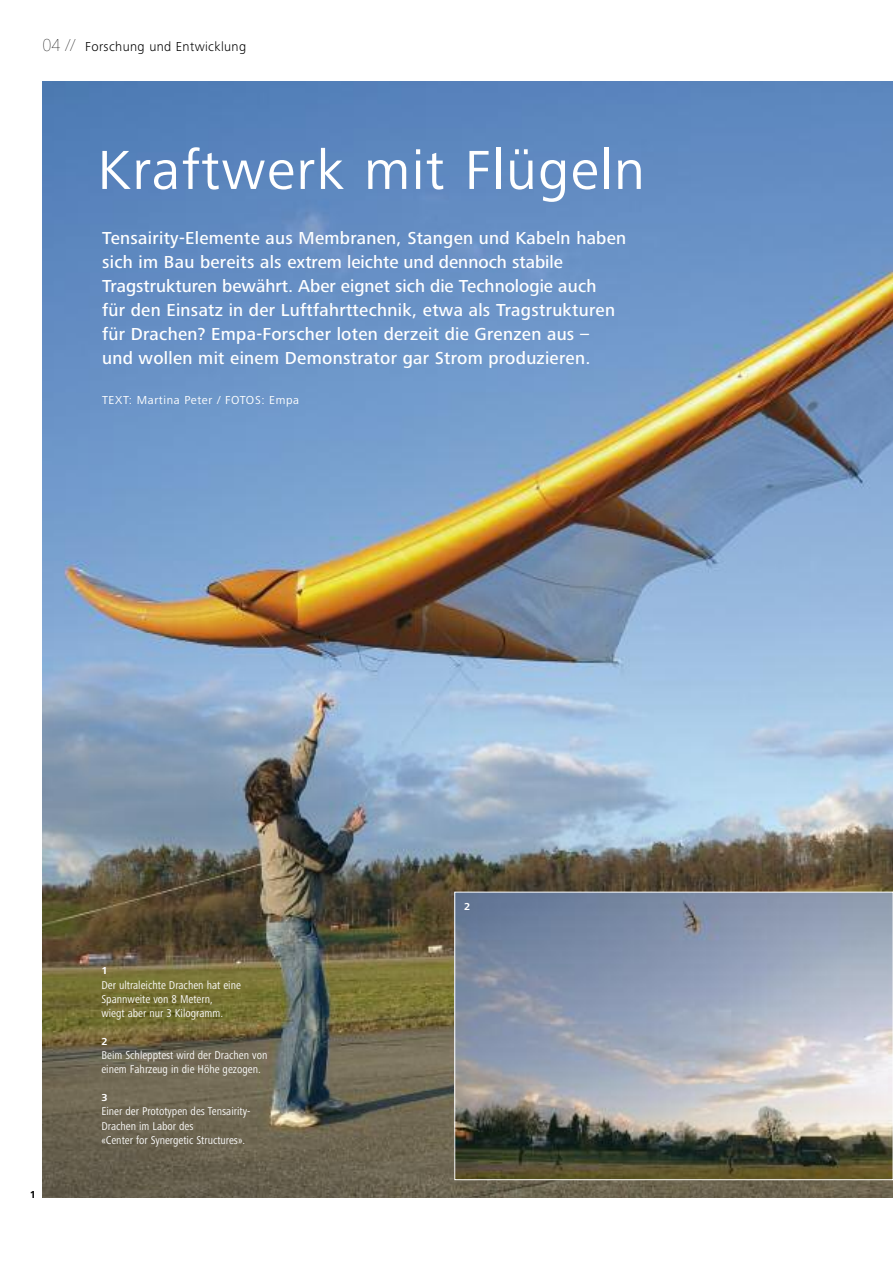
<style>
.page{position:relative;width:893px;height:1263px;background:#fff}
.page>*{position:absolute;margin:0;border:0;box-sizing:border-box;transform-origin:0 0}
.t1{font:57px "Frutiger Next Pro";letter-spacing:.025em;color:#fff}
.t2{font:500 18px/24px "Frutiger Next Pro";letter-spacing:.015em;color:#fff}
.t3{font:300 13.5px "Frutiger Next Pro";letter-spacing:.025em;color:#000}
.t4{font:12px "Frutiger Next Pro";letter-spacing:.055em;color:#fff}
.t5{font:condensed 11.7px/14.1px "Frutiger Next Pro";color:#fff}
.t6{font:700 10.5px "Frutiger Next Pro";color:#fff}
.t7{font:700 10.5px "Frutiger Next Pro";color:#000}
.s1{font-weight:900;font-size:18px}
</style>
<div class="page">
<img style="left:43px;top:82px;width:850px;height:1116px">
<img style="left:456px;top:894px;width:435px;height:284px">
<div style="left:454px;top:892px;width:439px;height:288px;border:1px solid #fff"></div>
<p class="t3" style="left:43px;top:42px;width:205px"><span class="s1">04 //</span> Forschung und Entwicklung</p>
<h1 class="t1" style="left:98px;top:151px;width:549px">Kraftwerk mit Flügeln</h1>
<p class="t2" style="left:102px;top:228px;width:526px">Tensairity-Elemente aus Membranen, Stangen und Kabeln haben sich im Bau bereits als extrem leichte und dennoch stabile Tragstrukturen bewährt. Aber eignet sich die Technologie auch<br>für den Einsatz in der Luftfahrttechnik, etwa als Tragstrukturen für Drachen? Empa-Forscher loten derzeit die Grenzen aus –<br>und wollen mit einem Demonstrator gar Strom produzieren.</p>
<p class="t4" style="left:102px;top:396px;width:199px">TEXT: Martina Peter / FOTOS: Empa</p>
<p class="t7" style="left:30px;top:1191px;width:8px">1</p>
<p class="t6" style="left:101px;top:967px;width:8px">1</p>
<p class="t5" style="left:101px;top:979px;width:141px">Der ultraleichte Drachen hat eine<br>Spannweite von 8 Metern,<br>wiegt aber nur 3 Kilogramm.</p>
<p class="t6" style="left:101px;top:1038px;width:8px">2</p>
<p class="t5" style="left:101px;top:1049px;width:168px">Beim Schlepptest wird der Drachen von einem Fahrzeug in die Höhe gezogen.</p>
<p class="t6" style="left:101px;top:1094px;width:8px">3</p>
<p class="t5" style="left:101px;top:1106px;width:150px">Einer der Prototypen des Tensairity-<br>Drachen im Labor des<br>«Center for Synergetic Structures».</p>
<p class="t6" style="left:464px;top:903px;width:8px">2</p>
</div>
